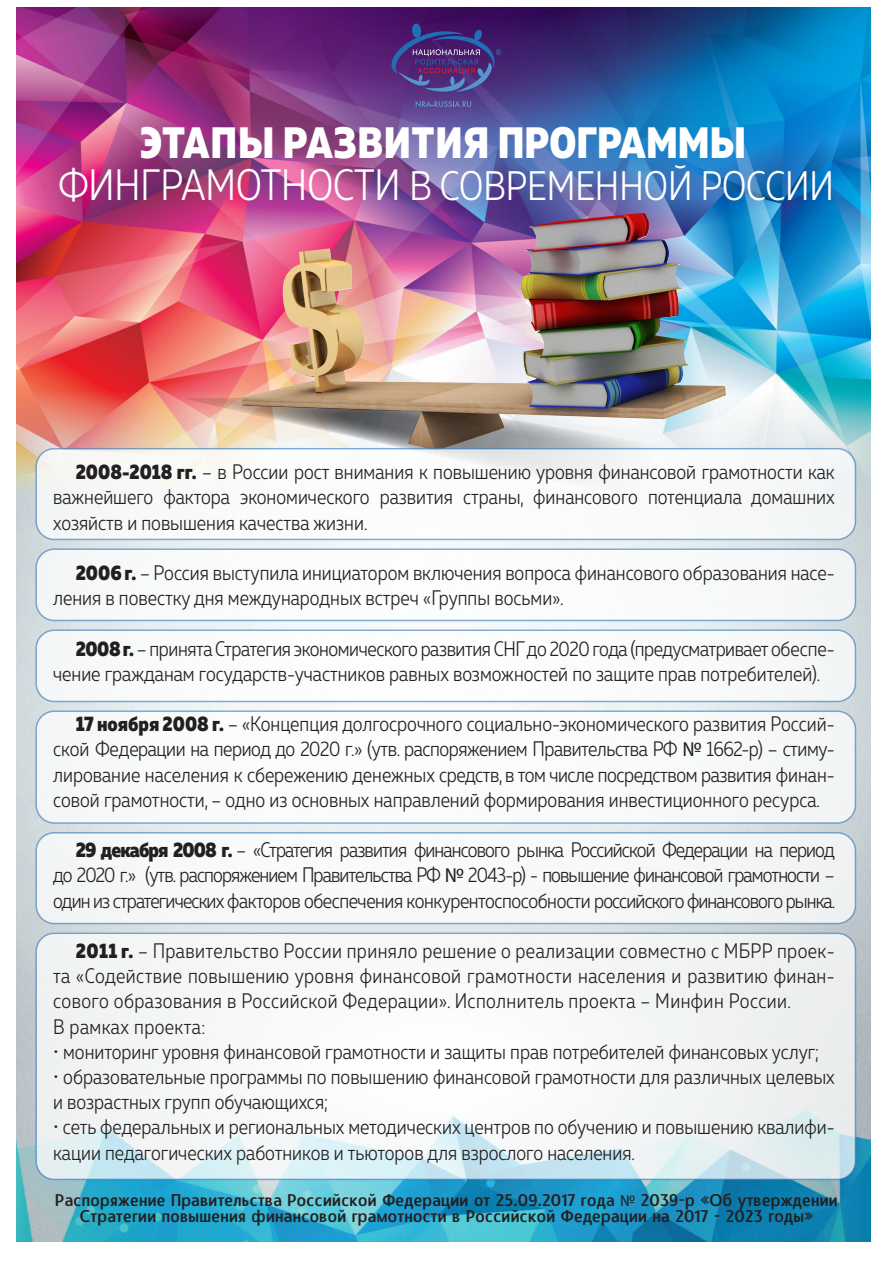
<style>
.page{position:relative;width:893px;height:1263px;background:#fff}
.page>*{position:absolute;margin:0;border:0;box-sizing:border-box;transform-origin:0 0}
.t1{font:800 43.8px "Muller Narrow";color:#fff}
.t2{font:300 41.1px "Muller Narrow";color:#fff}
.t3{font:300 21px/25.2px "Muller Narrow";color:#231f20}
.t4{font:300 21px/25.2px "Muller Narrow";letter-spacing:.02em;color:#231f20}
.t5{font:16.5px/16.8px "Designosaur";letter-spacing:.02em;color:#231f20;text-align:center}
.s1{font-size:43.8px}
.s2{font-weight:800}
.s3{font-family:"Myriad Pro";font-weight:400}
.s4{font-family:"Myriad Pro"}
</style>
<div class="page">
<img style="left:16px;top:490px;width:854px;height:447px">
<img style="left:16px;top:7px;width:854px;height:483px">
<img style="left:16px;top:937px;width:854px;height:304px">
<svg style="left:182px;top:397px;width:59px;height:51px;background:#edbfaa"></svg>
<img style="left:241px;top:213px;width:485px;height:235px">
<svg style="left:36px;top:933px;width:819px;height:246px;fill:#f4f6f7"></svg>
<div style="left:35px;top:932px;width:821px;height:248px;border:2px solid #216db6;border-radius:18px"></div>
<div style="left:36px;top:833px;width:819px;height:90px;background:#f7f8f9;border-radius:18px"></div>
<div style="left:35px;top:832px;width:821px;height:92px;border:2px solid #216db6;border-radius:18px"></div>
<div style="left:36px;top:449px;width:819px;height:90px;background:#fff;border-radius:18px"></div>
<div style="left:35px;top:448px;width:821px;height:92px;border:2px solid #216db6;border-radius:18px"></div>
<div style="left:36px;top:711px;width:819px;height:112px;background:#fff;border-radius:18px"></div>
<div style="left:35px;top:710px;width:821px;height:114px;border:2px solid #216db6;border-radius:18px"></div>
<div style="left:36px;top:630px;width:819px;height:71px;background:#fff;border-radius:18px"></div>
<div style="left:35px;top:629px;width:821px;height:73px;border:2px solid #216db6;border-radius:18px"></div>
<div style="left:36px;top:549px;width:819px;height:71px;background:#fff;border-radius:18px"></div>
<div style="left:35px;top:548px;width:821px;height:73px;border:2px solid #216db6;border-radius:18px"></div>
<div style="left:412px;top:23px;width:9px;height:15px;background:#216db6;border-radius:50%"></div>
<svg style="left:388px;top:29px;width:113px;height:65px;background:#4c3581"></svg>
<svg style="left:416px;top:101px;width:55px;height:6px"></svg>
<h1 class="t1" style="left:140px;top:114px;width:607px">ЭТАПЫ РАЗВИТИЯ ПРОГРАММЫ</h1>
<h2 class="t2" style="left:59px;top:161px;width:777px"><span class="s1">ФИНГРАМОТНОСТИ</span> В СОВРЕМЕННОЙ РОССИИ</h2>
<p class="t3" style="left:53px;top:459px;width:783px;text-align:justify;text-indent:22px"><span class="s2">2008-2018 гг.</span> – в России рост внимания к повышению уровня финансовой грамотности как важнейшего фактора экономического развития страны, финансового потенциала домашних хозяйств и повышения качества жизни.</p>
<p class="t3" style="left:53px;top:560px;width:783px;text-indent:22px"><span class="s2">2006 г.</span> – Россия выступила инициатором включения вопроса финансового образования насе&shy;ления в повестку дня международных встреч «Группы восьми».</p>
<p class="t3" style="left:53px;top:636px;width:783px;text-indent:22px"><span class="s2">2008 г.</span> – принята Стратегия экономического развития СНГ до 2020 года (предусматривает обеспе&shy;чение гражданам государств-участников равных возможностей по защите прав потребителей).</p>
<p class="t3" style="left:53px;top:711px;width:783px;text-align:justify;text-indent:22px"><span class="s2">17 ноября 2008 г.</span> – «Концепция долгосрочного социально-экономического развития Россий&shy;ской Федерации на период до 2020 г.» (утв. распоряжением Правительства РФ <span class="s3">№</span> 1662-р) – стиму&shy;лирование населения к сбережению денежных средств, в том числе посредством развития финан&shy;совой грамотности, – одно из основных направлений формирования инвестиционного ресурса.</p>
<p class="t3" style="left:53px;top:837px;width:784px;text-align:justify;text-indent:22px"><span class="s2">29 декабря 2008 г.</span> – «Стратегия развития финансового рынка Российской Федерации на период до 2020 г.» (утв. распоряжением Правительства РФ <span class="s3">№</span> 2043-р) - повышение финансовой грамотности – один из стратегических факторов обеспечения конкурентоспособности российского финансового рынка.</p>
<p class="t4" style="left:53px;top:938px;width:783px;text-indent:22px"><span class="s2">2011 г.</span> – Правительство России приняло решение о реализации совместно с МБРР проек&shy;та «Содействие повышению уровня финансовой грамотности населения и развитию финан&shy;сового образования в Российской Федерации». Исполнитель проекта – Минфин России.<br>В рамках проекта:</p>
<p class="t3" style="left:53px;top:1039px;width:767px">• мониторинг уровня финансовой грамотности и защиты прав потребителей финансовых услуг;</p>
<p class="t3" style="left:53px;top:1064px;width:783px">• образовательные программы по повышению финансовой грамотности для различных целевых и возрастных групп обучающихся;</p>
<p class="t3" style="left:53px;top:1114px;width:783px">• сеть федеральных и региональных методических центров по обучению и повышению квалифи&shy;кации педагогических работников и тьюторов для взрослого населения.</p>
<p class="t5" style="left:55px;top:1191px;width:784px">Распоряжение Правительства Российской Федерации от 25.09.2017 года <span class="s4">№</span> 2039-р «Об утверждении<br>Стратегии повышения финансовой грамотности в Российской Федерации на 2017 - 2023 годы»</p>
</div>
